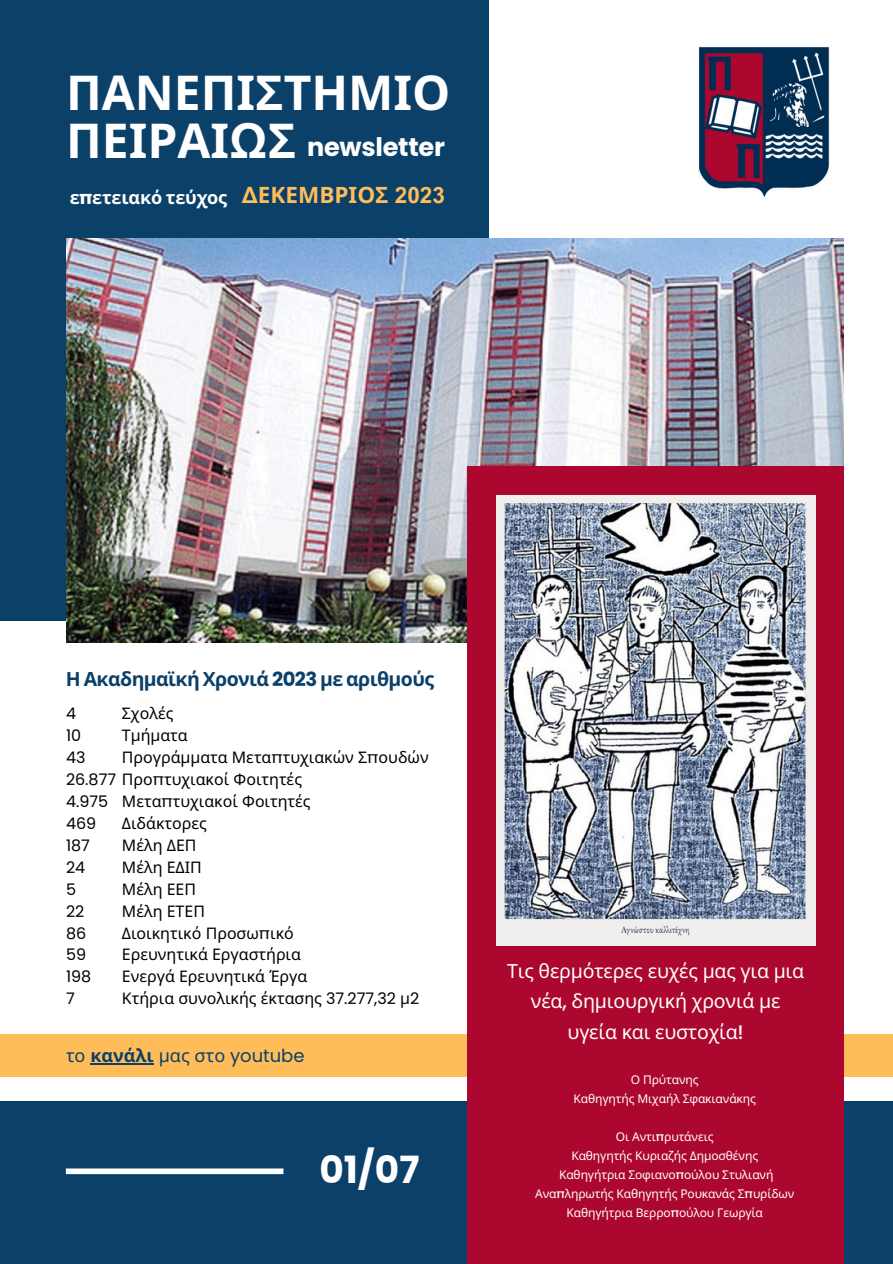
<style>
.page{position:relative;width:893px;height:1264px;background:#fff}
.page>*{position:absolute;margin:0;border:0;box-sizing:border-box;transform-origin:0 0}
.t1{font:700 48px/48.3px "Noto Sans";color:#fff}
.t2{font:700 37.5px "Poppins";color:#fff}
.t3{font:700 25.5px "Poppins";letter-spacing:-.01em;color:#fff}
.t4{font:700 22.5px "Noto Sans";color:#ffbd59}
.t5{font:19.5px/30.3px "Noto Sans";letter-spacing:-.01em;color:#fff;text-align:center}
.t6{font:700 19.5px "Noto Sans";letter-spacing:-.03em;color:#0b4068}
.t7{font:700 18.15px "Noto Sans";letter-spacing:-.01em;color:#fff}
.t8{font:18px "Noto Sans";color:#0b4068}
.t9{font:15.9px "Noto Sans";color:#000}
.t10{font:15.9px "Poppins";color:#000}
.t11{font:12px/19px "Noto Sans";letter-spacing:-.01em;color:#fff;text-align:center}
.s1{font-family:"Arial MT Pro"}
.s2{font-family:"Poppins"}
.s3{font-weight:700}
.s4{font-family:"Poppins";font-weight:500}
</style>
<div class="page">
<div style="left:0;top:0;width:489px;height:621px;background:#0b4068"></div>
<div style="left:0;top:1100px;width:892px;height:163px;background:#0b4068"></div>
<div style="left:467px;top:1100px;width:377px;height:163px;background:#ac072f"></div>
<div style="left:66px;top:1168px;width:217px;height:6px;background:#fff"></div>
<img style="left:698px;top:46px;width:132px;height:152px">
<img style="left:66px;top:238px;width:777px;height:404px">
<div style="left:0;top:1034px;width:892px;height:43px;background:#ffbd59"></div>
<div style="left:467px;top:466px;width:377px;height:634px;background:#ac072f"></div>
<img style="left:496px;top:495px;width:319px;height:450px">
<hr style="left:90px;top:1063px;width:64px;height:1px;background:#0b4068">
<p class="t1" style="left:66px;top:67px;width:386px">ΠΑΝΕΠΙΣΤΗΜΙΟ<br>ΠΕΙΡΑΙ<span class="s1">Ω</span>Σ</p>
<p class="t3" style="left:307px;top:129px;width:139px">newsletter</p>
<p class="t7" style="left:70px;top:185px;width:159px">ε<span class="s2">π</span>ετειακό τεύχος</p>
<p class="t4" style="left:242px;top:179px;width:205px"><span class="s1">Δ</span>ΕΚΕΜΒΡΙΟΣ <span class="s1">2023</span></p>
<p class="t6" style="left:66px;top:665px;width:369px">Η Ακαδημαϊκή Χρονιά <span class="s2">2023</span> με αριθμούς</p>
<p class="t9" style="left:122px;top:702px;width:53px">Σχολές</p>
<p class="t9" style="left:122px;top:724px;width:67px">Τμήματα</p>
<p class="t9" style="left:122px;top:746px;width:308px">Προγράμματα Μετα<span class="s2">π</span>τυχιακών Σ<span class="s2">π</span>ουδών</p>
<p class="t9" style="left:122px;top:790px;width:190px">Μετα<span class="s2">π</span>τυχιακοί Φοιτητές</p>
<p class="t9" style="left:122px;top:812px;width:86px">Διδάκτορες</p>
<p class="t9" style="left:122px;top:833px;width:76px">Μέλη ΔΕΠ</p>
<p class="t9" style="left:122px;top:855px;width:82px">Μέλη ΕΔΙΠ</p>
<p class="t9" style="left:122px;top:877px;width:76px">Μέλη ΕΕΠ</p>
<p class="t9" style="left:122px;top:899px;width:85px">Μέλη ΕΤΕΠ</p>
<p class="t9" style="left:122px;top:921px;width:173px">Διοικητικό Προσω<span class="s2">π</span>ικό</p>
<p class="t9" style="left:122px;top:943px;width:180px">Ερευνητικά Εργαστήρια</p>
<p class="t9" style="left:122px;top:965px;width:187px">Ενεργά Ερευνητικά Έργα</p>
<p class="t9" style="left:122px;top:987px;width:299px">Κτήρια συνολικής έκτασης <span class="s2">37.277,32</span> μ<span class="s2">2</span></p>
<p class="t10" style="left:66px;top:702px;width:12px">4</p>
<p class="t10" style="left:66px;top:724px;width:17px">10</p>
<p class="t10" style="left:66px;top:746px;width:21px">43</p>
<p class="t9" style="left:66px;top:768px;width:237px"><span class="s2">26.877</span> Προ<span class="s2">π</span>τυχιακοί Φοιτητές</p>
<p class="t10" style="left:66px;top:790px;width:44px">4.975</p>
<p class="t10" style="left:66px;top:812px;width:32px">469</p>
<p class="t10" style="left:66px;top:834px;width:25px">187</p>
<p class="t10" style="left:66px;top:856px;width:21px">24</p>
<p class="t10" style="left:66px;top:878px;width:12px">5</p>
<p class="t10" style="left:66px;top:900px;width:20px">22</p>
<p class="t10" style="left:66px;top:921px;width:22px">86</p>
<p class="t10" style="left:66px;top:943px;width:22px">59</p>
<p class="t10" style="left:66px;top:965px;width:27px">198</p>
<p class="t10" style="left:66px;top:987px;width:10px">7</p>
<p class="t8" style="left:66px;top:1042px;width:240px">το <span class="s3">κανάλι</span> μας στο <span class="s2">youtube</span></p>
<p class="t2" style="left:319px;top:1143px;width:102px">01/07</p>
<p class="t5" style="left:507px;top:955px;width:298px">Τις θερμότερες ευχές μας για μια νέα<span class="s4">,</span> δημιουργική χρονιά με υγεία και ευστοχία<span class="s4">!</span></p>
<p class="t11" style="left:630px;top:1069px;width:69px">Ο Πρύτανης</p>
<p class="t11" style="left:573px;top:1088px;width:184px">Καθηγητής Μιχαήλ Σφακιανάκης</p>
<p class="t11" style="left:616px;top:1126px;width:99px">Οι Αντι<span class="s4">π</span>ρυτάνεις</p>
<p class="t11" style="left:571px;top:1145px;width:188px">Καθηγητής Κυριαζής Δημοσθένης</p>
<p class="t11" style="left:559px;top:1164px;width:216px">Καθηγήτρια Σοφιανο<span class="s4">π</span>ούλου Στυλιανή</p>
<p class="t11" style="left:535px;top:1183px;width:261px">Ανα<span class="s4">π</span>ληρωτής Καθηγητής Ρουκανάς Σ<span class="s4">π</span>υρίδων<br>Καθηγήτρια Βερρο<span class="s4">π</span>ούλου Γεωργία</p>
</div>
